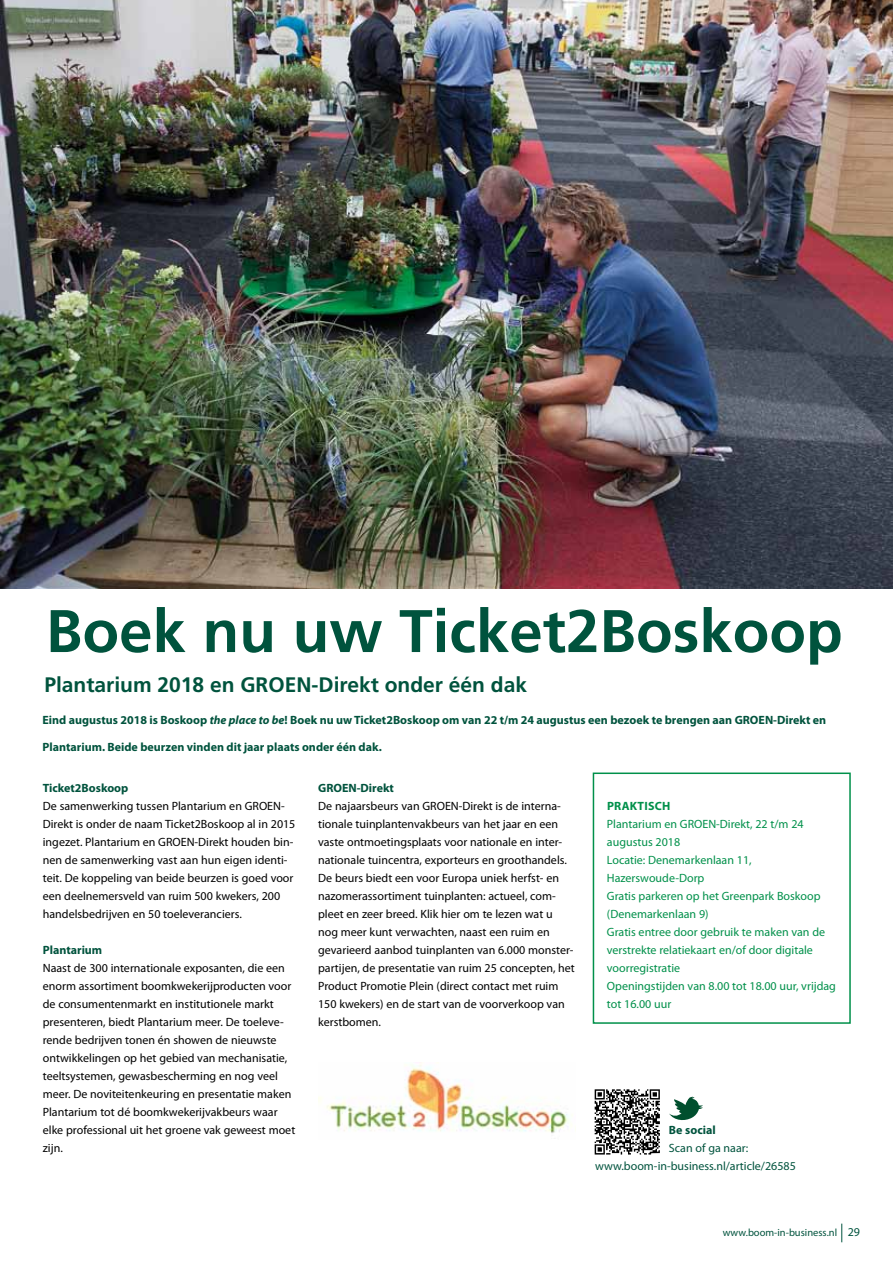
<style>
.page{position:relative;width:893px;height:1263px;background:#fff}
.page>*{position:absolute;margin:0;border:0;box-sizing:border-box;transform-origin:0 0}
.t1{font:700 60px "Frutiger";color:#00533d}
.t2{font:700 21px "Frutiger";color:#00533d}
.t3{font:12px/18px "Myriad Pro";color:#000}
.t4{font:12px/18px "Myriad Pro";color:#00904a}
.t5{font:700 12px "Myriad Pro";color:#00533d}
.t6{font:12px/18px "Myriad Pro";color:#00533d}
.t7{font:700 12px "Myriad Pro";letter-spacing:.02em;color:#00904a}
.t8{font:10.5px "Myriad Pro";color:#00533d}
.s1{font-style:italic}
.s2{font-size:12px}
</style>
<div class="page">
<svg style="left:841px;top:1223px;width:1px;height:19px"></svg>
<img style="left:0;top:0;width:893px;height:588px">
<div style="left:593px;top:772px;width:258px;height:252px;border:2px solid #00904a"></div>
<img style="left:318px;top:1064px;width:255px;height:69px">
<svg style="left:595px;top:1089px;width:65px;height:65px"></svg>
<svg style="left:669px;top:1096px;width:34px;height:24px"></svg>
<h1 class="t1" style="left:46px;top:596px;width:798px">Boek nu uw Ticket2Boskoop</h1>
<h2 class="t2" style="left:44px;top:672px;width:484px">Plantarium 2018 en GROEN-Direkt onder één dak</h2>
<p class="t5" style="left:43px;top:712px;width:785px">Eind augustus 2018 is Boskoop <span class="s1">the place to be</span>! Boek nu uw Ticket2Boskoop om van 22 t/m 24 augustus een bezoek te brengen aan GROEN-Direkt en</p>
<p class="t5" style="left:43px;top:739px;width:341px">Plantarium. Beide beurzen vinden dit jaar plaats onder één dak.</p>
<p class="t5" style="left:43px;top:780px;width:87px">Ticket2Boskoop</p>
<p class="t3" style="left:43px;top:797px;width:254px">De samenwerking tussen Plantarium en GROEN-Direkt is onder de naam Ticket2Boskoop al in 2015 ingezet. Plantarium en GROEN-Direkt houden bin&shy;nen de samenwerking vast aan hun eigen identi&shy;teit. De koppeling van beide beurzen is goed voor een deelnemersveld van ruim 500 kwekers, 200 handelsbedrijven en 50 toeleveranciers.</p>
<p class="t5" style="left:43px;top:942px;width:61px">Plantarium</p>
<p class="t3" style="left:43px;top:959px;width:254px">Naast de 300 internationale exposanten, die een enorm assortiment boomkwekerijproducten voor de consumentenmarkt en institutionele markt presenteren, biedt Plantarium meer. De toeleve&shy;rende bedrijven tonen én showen de nieuwste ontwikkelingen op het gebied van mechanisatie, teeltsystemen, gewasbescherming en nog veel meer. De noviteitenkeuring en presentatie maken Plantarium tot dé boomkwekerijvakbeurs waar elke professional uit het groene vak geweest moet zijn.</p>
<p class="t5" style="left:318px;top:780px;width:77px">GROEN-Direkt</p>
<p class="t3" style="left:318px;top:797px;width:258px">De najaarsbeurs van GROEN-Direkt is de interna&shy;tionale tuinplantenvakbeurs van het jaar en een vaste ontmoetingsplaats voor nationale en inter&shy;nationale tuincentra, exporteurs en groothandels.<br>De beurs biedt een voor Europa uniek herfst- en nazomerassortiment tuinplanten: actueel, com&shy;pleet en zeer breed. Klik hier om te lezen wat u nog meer kunt verwachten, naast een ruim en gevarieerd aanbod tuinplanten van 6.000 monster&shy;partijen, de presentatie van ruim 25 concepten, het Product Promotie Plein (direct contact met ruim 150 kwekers) en de start van de voorverkoop van kerstbomen.</p>
<p class="t7" style="left:607px;top:798px;width:65px">Praktisch</p>
<p class="t4" style="left:607px;top:815px;width:231px">Plantarium en GROEN-Direkt, 22 t/m 24 augustus 2018<br>Locatie: Denemarkenlaan 11,<br>Hazerswoude-Dorp<br>Gratis parkeren op het Greenpark Boskoop (Denemarkenlaan 9)<br>Gratis entree door gebruik te maken van de verstrekte relatiekaart en/of door digitale voorregistratie<br>Openingstijden van 8.00 tot 18.00 uur, vrijdag tot 16.00 uur</p>
<p class="t5" style="left:669px;top:1122px;width:48px">Be social</p>
<p class="t6" style="left:595px;top:1139px;width:202px;text-indent:74px">Scan of ga naar: www.boom-in-business.nl/article/26585</p>
<p class="t8" style="left:723px;top:1226px;width:139px">www.boom-in-business.nl <span class="s2">29</span></p>
</div>
